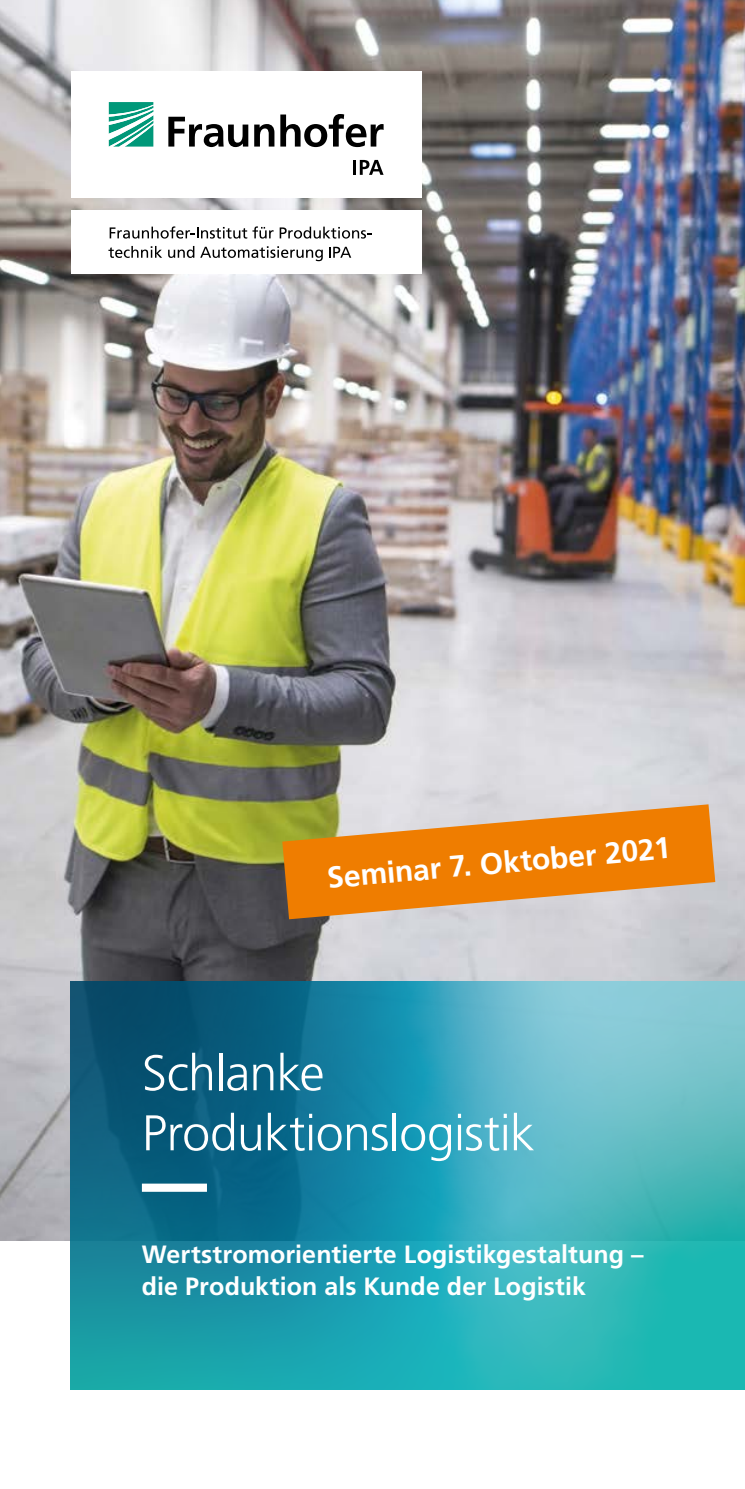
<style>
.page{position:relative;width:745px;height:1489px;background:#fff}
.page>*{position:absolute;margin:0;border:0;box-sizing:border-box;transform-origin:0 0}
.t1{font:300 50px/60px "Frutiger LT Com";letter-spacing:-.015em;color:#fff}
.t2{font:700 30px "Frutiger LT Com";color:#fff}
.t3{font:700 25px/32.5px "Frutiger LT Com";letter-spacing:.005em;color:#fff}
</style>
<div class="page">
<img style="left:0;top:0;width:744px;height:1240px">
<svg style="left:71px;top:981px;width:673px;height:408px;background:#2c9aab"></svg>
<div style="left:71px;top:71px;width:350px;height:127px;background:#fff"></div>
<svg style="left:109px;top:102px;width:44px;height:45px"></svg>
<svg style="left:168px;top:114px;width:215px;height:33px"></svg>
<hr style="left:353px;top:160px;width:3px;height:15px;background:#000">
<svg style="left:359px;top:160px;width:24px;height:15px"></svg>
<div style="left:71px;top:210px;width:350px;height:64px;background:#fff"></div>
<svg style="left:110px;top:226px;width:163px;height:12px"></svg>
<svg style="left:279px;top:227px;width:92px;height:11px"></svg>
<svg style="left:108px;top:246px;width:54px;height:12px"></svg>
<svg style="left:168px;top:246px;width:26px;height:12px"></svg>
<svg style="left:200px;top:246px;width:122px;height:15px"></svg>
<svg style="left:329px;top:247px;width:22px;height:11px"></svg>
<svg style="left:282px;top:804px;width:432px;height:115px;background:#e1963f"></svg>
<svg style="left:142px;top:1183px;width:531px;height:8px;background:#43a4b8"></svg>
<p class="t2" style="left:325px;top:860px;width:346px;rotate:-5deg">Seminar 7. Oktober 2021</p>
<h1 class="t1" style="left:142px;top:1043px;width:394px">Schlanke<br>Produktionslogistik</h1>
<p class="t3" style="left:142px;top:1237px;width:503px">Wertstromorientierte Logistikgestaltung – die Produktion als Kunde der Logistik</p>
</div>
